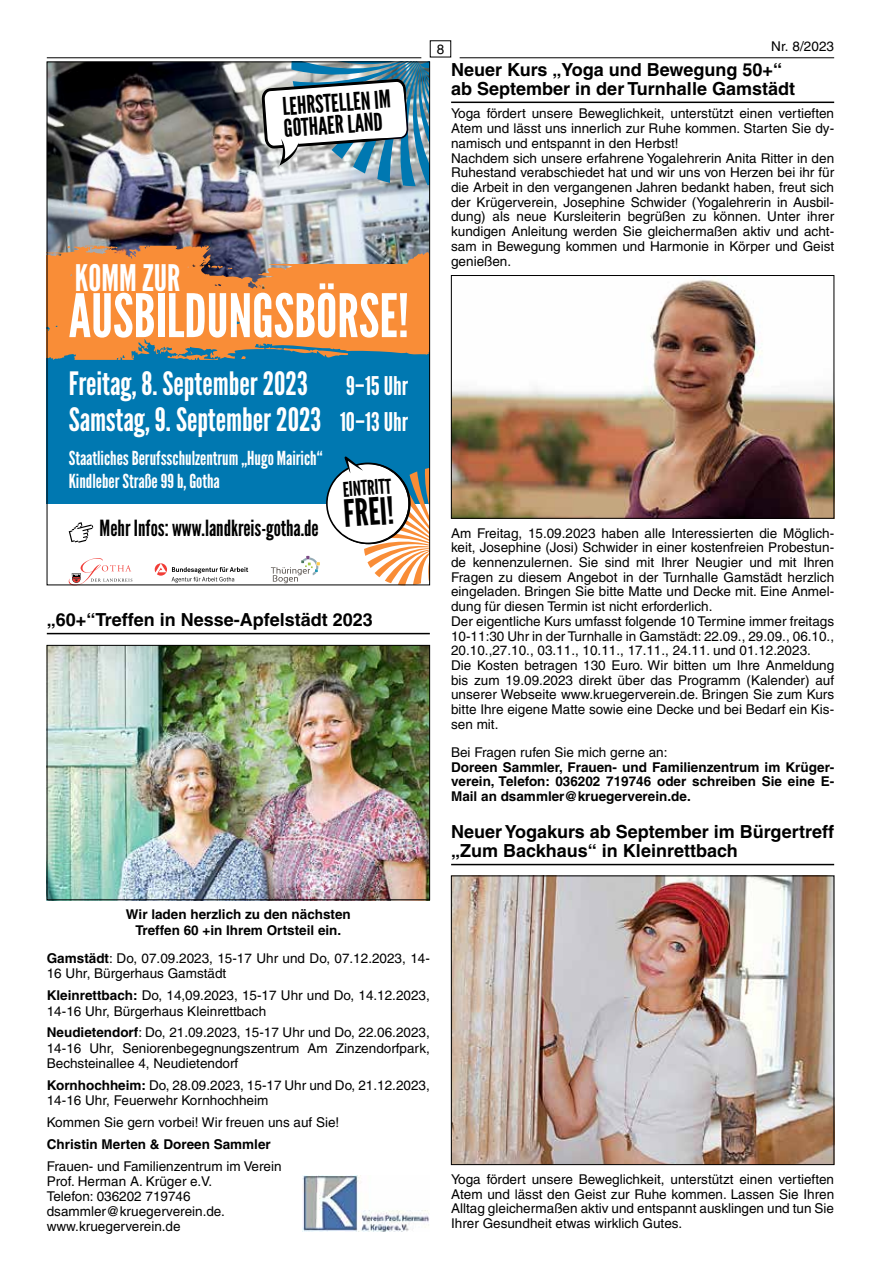
<style>
.page{position:relative;width:881px;height:1263px;background:#fff}
.page>*{position:absolute;margin:0;border:0;box-sizing:border-box;transform-origin:0 0}
.t1{font:59.85px "Rdskyp League Gothic";color:#fff}
.t2{font:37.5px "Rdskyp League Gothic";color:#000}
.t3{font:36.45px "Rdskyp League Gothic";color:#fff}
.t4{font:32.1px/36px "Rdskyp League Gothic";color:#fff}
.t5{font:24.45px/21.9px "Rdskyp League Gothic";color:#000}
.t6{font:22.2px "Rdskyp League Gothic";color:#000}
.t7{font:20.4px "Rdskyp League Gothic";color:#000}
.t8{font:19.35px/23.1px "Rdskyp League Gothic";color:#fff}
.t9{font:700 18px/19.6px "Helvetica LT";color:#000}
.t10{font:13.5px/14.7px "Helvetica LT";color:#000}
.t11{font:700 13.5px/14.7px "Helvetica LT";color:#000;text-align:justify}
.s1{font-size:25.8px}
.s2{font-weight:700}
</style>
<div class="page">
<hr style="left:47px;top:57px;width:374px;height:1px;background:#000">
<hr style="left:459px;top:57px;width:374px;height:1px;background:#000">
<hr style="left:451px;top:102px;width:382px;height:1px;background:#000">
<hr style="left:451px;top:864px;width:382px;height:1px;background:#000">
<img style="left:453px;top:279px;width:378px;height:237px">
<div style="left:451px;top:275px;width:382px;height:243px;border:1px solid #000"></div>
<img style="left:453px;top:878px;width:378px;height:285px">
<div style="left:451px;top:876px;width:382px;height:289px;border:1px solid #000"></div>
<hr style="left:47px;top:633px;width:382px;height:1px;background:#000">
<img style="left:49px;top:64px;width:378px;height:181px">
<div style="left:47px;top:304px;width:382px;height:200px;background:#0078b1"></div>
<svg style="left:69px;top:522px;width:24px;height:21px"></svg>
<svg style="left:69px;top:558px;width:63px;height:25px"></svg>
<svg style="left:155px;top:563px;width:93px;height:20px"></svg>
<svg style="left:271px;top:556px;width:49px;height:27px"></svg>
<svg style="left:49px;top:245px;width:378px;height:115px;background:#da8a4a"></svg>
<svg style="left:262px;top:64px;width:165px;height:122px"></svg>
<svg style="left:326px;top:456px;width:101px;height:127px"></svg>
<img style="left:49px;top:647px;width:378px;height:251px">
<div style="left:47px;top:645px;width:382px;height:255px;border:1px solid #000"></div>
<img style="left:302px;top:1175px;width:127px;height:56px">
<h3 class="t5" style="left:281px;top:96px;width:110px;rotate:-4deg">LEHRSTELLEN IM<br>GOTHAER LAND</h3>
<h3 class="t3" style="left:75px;top:256px;width:107px">KOMM ZUR</h3>
<h1 class="t1" style="left:69px;top:280px;width:342px">AUSBILDUNGSBÖRSE!</h1>
<h3 class="t4" style="left:69px;top:366px;width:341px">Freitag, 8. September 2023 <span class="s1">9–15 Uhr<br></span>Samstag, 9. September 2023 <span class="s1">10–13 Uhr</span></h3>
<h3 class="t8" style="left:69px;top:447px;width:255px">Staatliches Berufsschulzentrum „Hugo Mairich“<br>Kindleber Straße 99 b, Gotha</h3>
<h3 class="t7" style="left:342px;top:477px;width:50px;rotate:-4deg">EINTRITT</h3>
<h2 class="t2" style="left:342px;top:492px;width:52px;rotate:-4deg">FREI!</h2>
<h3 class="t6" style="left:100px;top:515px;width:220px">Mehr Infos: www.landkreis-gotha.de</h3>
<h3 class="t9" style="left:47px;top:610px;width:327px">„60+“Treffen in Nesse-Apfelstädt 2023</h3>
<p class="t10" style="left:436px;top:42px;width:9px">8</p>
<p class="t10" style="left:771px;top:39px;width:64px">Nr. 8/2023</p>
<h3 class="t9" style="left:451px;top:59px;width:345px">Neuer Kurs „Yoga und Bewegung 50+“ ab September in der Turnhalle Gamstädt</h3>
<p class="t10" style="left:451px;top:106px;width:384px">Yoga fördert unsere Beweglichkeit, unterstützt einen vertieften Atem und lässt uns innerlich zur Ruhe kommen. Starten Sie dy&shy;namisch und entspannt in den Herbst!<br>Nachdem sich unsere erfahrene Yogalehrerin Anita Ritter in den Ruhestand verabschiedet hat und wir uns von Herzen bei ihr für die Arbeit in den vergangenen Jahren bedankt haben, freut sich der Krügerverein, Josephine Schwider (Yogalehrerin in Ausbil&shy;dung) als neue Kursleiterin begrüßen zu können. Unter ihrer kundigen Anleitung werden Sie gleichermaßen aktiv und acht&shy;sam in Bewegung kommen und Harmonie in Körper und Geist genießen.</p>
<p class="t10" style="left:451px;top:525px;width:384px">Am Freitag, 15.09.2023 haben alle Interessierten die Möglich&shy;keit, Josephine (Josi) Schwider in einer kostenfreien Probestun&shy;de kennenzulernen. Sie sind mit Ihrer Neugier und mit Ihren Fragen zu diesem Angebot in der Turnhalle Gamstädt herzlich eingeladen. Bringen Sie bitte Matte und Decke mit. Eine Anmel&shy;dung für diesen Termin ist nicht erforderlich.<br>Der eigentliche Kurs umfasst folgende 10 Termine immer freitags 10-11:30 Uhr in der Turnhalle in Gamstädt: 22.09., 29.09., 06.10., 20.10.,27.10., 03.11., 10.11., 17.11., 24.11. und 01.12.2023.<br>Die Kosten betragen 130 Euro. Wir bitten um Ihre Anmeldung bis zum 19.09.2023 direkt über das Programm (Kalender) auf unserer Webseite www.kruegerverein.de. Bringen Sie zum Kurs bitte Ihre eigene Matte sowie eine Decke und bei Bedarf ein Kis&shy;sen mit.</p>
<p class="t10" style="left:451px;top:745px;width:218px">Bei Fragen rufen Sie mich gerne an:</p>
<p class="t11" style="left:451px;top:759px;width:384px">Doreen Sammler, Frauen- und Familienzentrum im Krüger&shy;verein, Telefon: 036202 719746 oder schreiben Sie eine E-Mail an dsammler@kruegerverein.de.</p>
<h3 class="t9" style="left:451px;top:821px;width:384px">Neuer Yogakurs ab September im Bürgertreff „Zum Backhaus“ in Kleinrettbach</h3>
<p class="t11" style="left:126px;top:907px;width:226px;line-height:15.1px;text-align:center">Wir laden herzlich zu den nächsten<br>Treffen 60 +in Ihrem Ortsteil ein.</p>
<p class="t10" style="left:47px;top:951px;width:384px;line-height:15.1px"><span class="s2">Gamstädt</span>: Do, 07.09.2023, 15-17 Uhr und Do, 07.12.2023, 14-<br>16 Uhr, Bürgerhaus Gamstädt</p>
<p class="t10" style="left:47px;top:988px;width:384px;line-height:15.1px"><span class="s2">Kleinrettbach:</span> Do, 14,09.2023, 15-17 Uhr und Do, 14.12.2023,<br>14-16 Uhr, Bürgerhaus Kleinrettbach</p>
<p class="t10" style="left:47px;top:1025px;width:384px;line-height:15.1px;text-align:justify"><span class="s2">Neudietendorf</span>: Do, 21.09.2023, 15-17 Uhr und Do, 22.06.2023, 14-16 Uhr, Seniorenbegegnungszentrum Am Zinzendorfpark, Bechsteinallee 4, Neudietendorf</p>
<p class="t10" style="left:47px;top:1077px;width:384px;line-height:15.1px"><span class="s2">Kornhochheim:</span> Do, 28.09.2023, 15-17 Uhr und Do, 21.12.2023,<br>14-16 Uhr, Feuerwehr Kornhochheim</p>
<p class="t10" style="left:47px;top:1114px;width:294px">Kommen Sie gern vorbei! Wir freuen uns auf Sie!</p>
<p class="t11" style="left:47px;top:1136px;width:225px">Christin Merten &amp; Doreen Sammler</p>
<p class="t10" style="left:47px;top:1158px;width:236px;line-height:15.1px">Frauen- und Familienzentrum im Verein<br>Prof. Herman A. Krüger e.V.<br>Telefon: 036202 719746 dsammler@kruegerverein.de. www.kruegerverein.de</p>
<p class="t10" style="left:451px;top:1172px;width:384px;text-align:justify">Yoga fördert unsere Beweglichkeit, unterstützt einen vertieften Atem und lässt den Geist zur Ruhe kommen. Lassen Sie Ihren Alltag gleichermaßen aktiv und entspannt ausklingen und tun Sie Ihrer Gesundheit etwas wirklich Gutes.</p>
</div>
